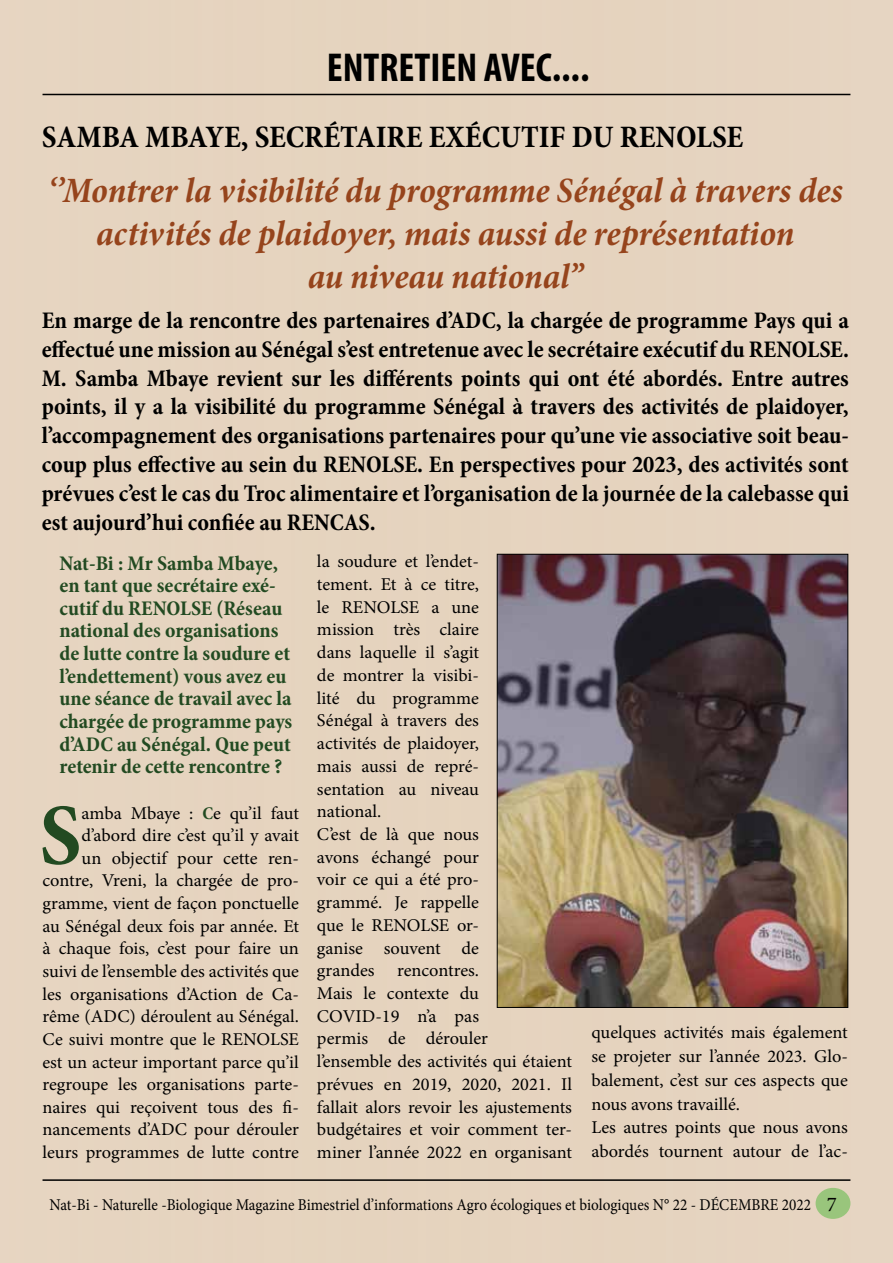
<style>
.page{position:relative;width:893px;height:1263px;background:#e6d4bf}
.page>*{position:absolute;margin:0;border:0;box-sizing:border-box;transform-origin:0 0}
.t1{font:700 condensed 88.05px "Minion Pro";color:#224a21}
.t2{font:700 condensed 40.5px "Myriad Pro";color:#000}
.t3{font:italic 700 condensed 36px/43.2px "Minion Pro";letter-spacing:-.005em;color:#96441c;text-align:center}
.t4{font:700 condensed 31.5px "Minion Pro";color:#000}
.t5{font:700 condensed 24px/28.8px "Minion Pro";color:#000;text-align:justify}
.t6{font:700 condensed 21px/22.6px "Minion Pro";color:#224a21}
.t7{font:18px/22.6px "Minion Pro";color:#000}
.t8{font:16.5px "Minion Pro";color:#000;scale:.92 1}
.s1{font-weight:700;font-stretch:condensed;color:#224a21}
.s2{font-size:21px}
</style>
<div class="page">
<hr style="left:43px;top:94px;width:807px;height:1px;background:#000">
<hr style="left:43px;top:1179px;width:807px;height:2px;background:#000">
<div style="left:816px;top:1188px;width:34px;height:31px;background:#99c57c;border-radius:50%"></div>
<img style="left:499px;top:556px;width:347px;height:450px">
<div style="left:497px;top:554px;width:351px;height:454px;border:1px solid #000"></div>
<h2 class="t2" style="left:327px;top:42px;width:264px">ENTRETIEN AVEC....</h2>
<h3 class="t4" style="left:42px;top:116px;width:703px">SAMBA MBAYE, SECRÉTAIRE EXÉCUTIF DU RENOLSE</h3>
<h3 class="t3" style="left:48px;top:168px;width:796px">‘’Montrer la visibilité du programme Sénégal à travers des activités de plaidoyer, mais aussi de représentation<br>au niveau national’’</h3>
<p class="t5" style="left:42px;top:306px;width:809px">En marge de la rencontre des partenaires d’ADC, la chargée de programme Pays qui a effectué une mission au Sénégal s’est entretenue avec le secrétaire exécutif du RENOLSE.<br>M. Samba Mbaye revient sur les différents points qui ont été abordés. Entre autres points, il y a la visibilité du programme Sénégal à travers des activités de plaidoyer, l’accompagnement des organisations partenaires pour qu’une vie associative soit beau&shy;coup plus effective au sein du RENOLSE. En perspectives pour 2023, des activités sont prévues c’est le cas du Troc alimentaire et l’organisation de la journée de la calebasse qui est aujourd’hui confiée au RENCAS.</p>
<p class="t6" style="left:60px;top:551px;width:234px">Nat-Bi : Mr Samba Mbaye, en tant que secrétaire exé&shy;cutif du RENOLSE (Réseau national des organisations de lutte contre la soudure et l’endettement) vous avez eu une séance de travail avec la chargée de programme pays d’ADC au Sénégal. Que peut retenir de cette rencontre ?</p>
<h1 class="t1" style="left:39px;top:775px;width:44px">S</h1>
<p class="t7" style="left:43px;top:802px;width:258px;text-align:right">amba Mbaye : <span class="s1">C</span>e qu’il faut d’abord dire c’est qu’il y avait<br>un objectif pour cette ren&shy;contre, Vreni, la chargée de pro&shy;gramme, vient de façon ponctuelle au Sénégal deux fois par année. Et à chaque fois, c’est pour faire un suivi de l’ensemble des activités que les organisations d’Action de Ca&shy;rême (ADC) déroulent au Sénégal.<br>Ce suivi montre que le RENOLSE est un acteur important parce qu’il regroupe les organisations parte&shy;naires qui reçoivent tous des fi&shy;nancements d’ADC pour dérouler leurs programmes de lutte contre</p>
<p class="t7" style="left:317px;top:550px;width:164px">la soudure et l’endet&shy;tement. Et à ce titre, le RENOLSE a une mission très claire dans laquelle il s’agit de montrer la visibi&shy;lité du programme<br>Sénégal à travers des activités de plaidoyer, mais aussi de repré&shy;sentation au niveau national.<br>C’est de là que nous avons échangé pour voir ce qui a été pro&shy;grammé. Je rappelle que le RENOLSE or&shy;ganise souvent de grandes</p>
<p class="t7" style="left:317px;top:959px;width:257px;text-indent:80px">rencontres.<br>Mais le contexte du<br>COVID-19 n’a pas<br>permis de dérouler<br>l’ensemble des activités qui étaient prévues en 2019, 2020, 2021. Il fallait alors revoir les ajustements budgétaires et voir comment ter&shy;miner l’année 2022 en organisant</p>
<p class="t7" style="left:591px;top:1021px;width:258px;line-height:23.7px">quelques activités mais également se projeter sur l’année 2023. Glo&shy;balement, c’est sur ces aspects que nous avons travaillé.<br>Les autres points que nous avons abordés tournent autour de l’ac-</p>
<p class="t8" style="left:50px;top:1194px;width:857px">Nat-Bi - Naturelle -Biologique Magazine Bimestriel d’informations Agro écologiques et biologiques N° 22 - DÉCEMBRE 2022 <span class="s2">7</span></p>
</div>
